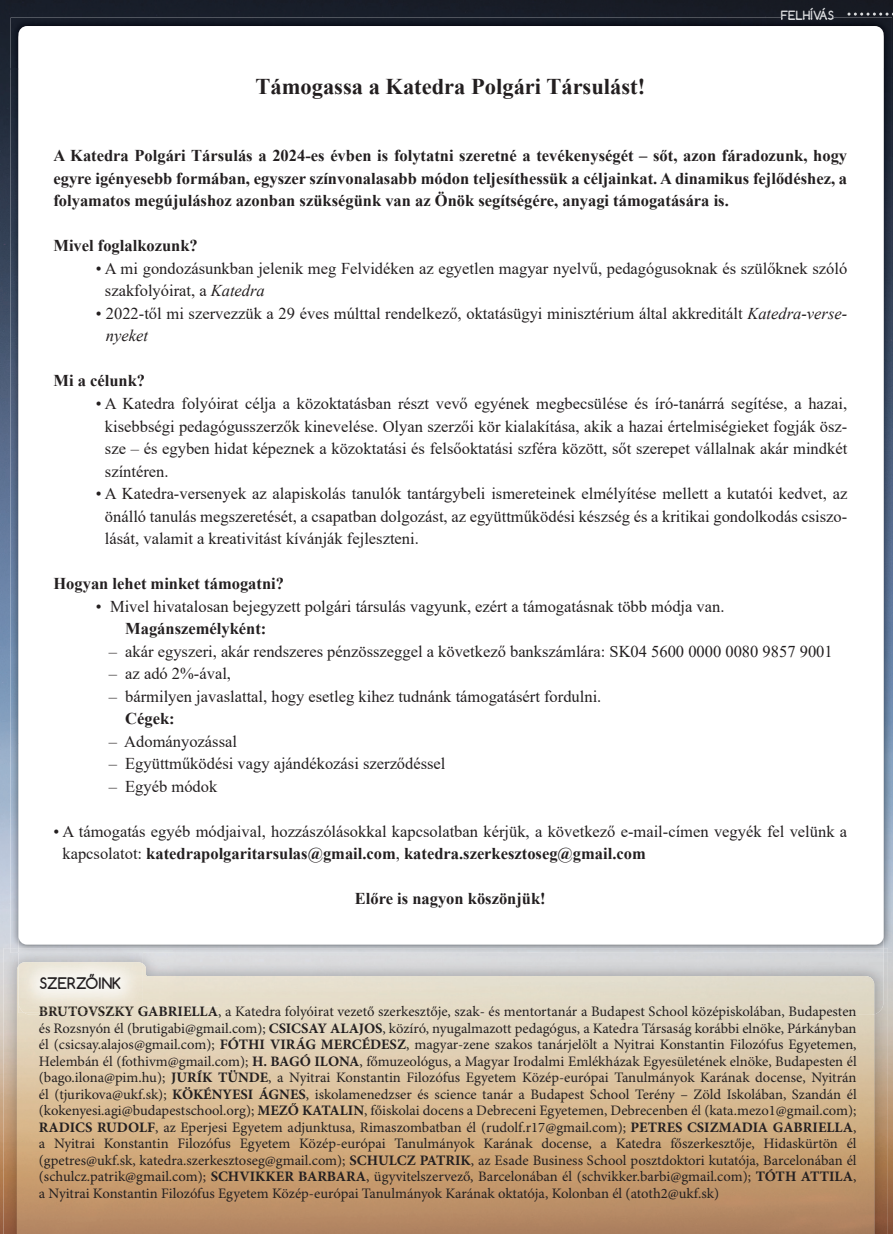
<style>
.page{position:relative;width:893px;height:1234px;background:#fff}
.page>*{position:absolute;margin:0;border:0;box-sizing:border-box;transform-origin:0 0}
.t1{font:700 22.5px "Times New Roman";color:#231f20}
.t2{font:16.5px/22.5px "Times New Roman";color:#231f20}
.t3{font:700 16.5px/22.5px "Times New Roman";color:#231f20;text-align:justify}
.t4{font:700 15px "Comfortaa";color:#231f20}
.t5{font:14.4px/16.5px "Minion Pro";letter-spacing:-.005em;color:#231f20;text-align:justify}
.t6{font:700 12px "Comfortaa";color:#dcdddf}
.s1{font-style:italic}
.s2{font-weight:700}
.s3{font-weight:700;color:#2f2a25}
.s4{font-weight:700;color:#302c26}
.s5{font-weight:700;color:#2d2924}
.s6{font-weight:700;color:#2b2824}
.s7{font-weight:700;color:#201b16}
.s8{font-weight:700;color:#1b1711}
</style>
<div class="page">
<img style="left:0;top:0;width:893px;height:1233px">
<img style="left:4px;top:947px;width:14px;height:286px">
<img style="left:874px;top:952px;width:14px;height:281px">
<img style="left:17px;top:965px;width:50px;height:268px">
<img style="left:67px;top:1014px;width:807px;height:219px">
<img style="left:24px;top:963px;width:850px;height:51px">
<img style="left:39px;top:1006px;width:179px;height:10px">
<svg style="left:847px;top:13px;width:46px;height:3px"></svg>
<img style="left:19px;top:952px;width:124px;height:9px">
<img style="left:18px;top:961px;width:125px;height:51px">
<img style="left:39px;top:1006px;width:104px;height:6px">
<img style="left:11px;top:18px;width:881px;height:51px">
<img style="left:11px;top:69px;width:7px;height:878px">
<img style="left:884px;top:69px;width:8px;height:883px">
<img style="left:11px;top:947px;width:877px;height:5px">
<img style="left:781px;top:18px;width:53px;height:2px">
<svg style="left:18px;top:952px;width:1px;height:13px"></svg>
<div style="left:18px;top:26px;width:866px;height:918px;background:#fff;border-radius:9px"></div>
<h1 class="t1" style="left:256px;top:74px;width:391px">Támogassa a Katedra Polgári Társulást!</h1>
<p class="t6" style="left:781px;top:8px;width:55px">FELHÍVÁS</p>
<p class="t3" style="left:53px;top:144px;width:795px">A Katedra Polgári Társulás a 2024-es évben is folytatni szeretné a tevékenységét – sőt, azon fáradozunk, hogy egyre igényesebb formában, egyszer színvonalasabb módon teljesíthessük a céljainkat. A dinamikus fejlődéshez, a folyamatos megújuláshoz azonban szükségünk van az Önök segítségére, anyagi támogatására is.</p>
<p class="t3" style="left:53px;top:234px;width:146px">Mivel foglalkozunk?</p>
<p class="t2" style="left:105px;top:257px;width:744px;text-indent:-9px">• A mi gondozásunkban jelenik meg Felvidéken az egyetlen magyar nyelvű, pedagógusoknak és szülőknek szóló szakfolyóirat, a <span class="s1">Katedra</span></p>
<p class="t2" style="left:106px;top:302px;width:743px;text-indent:-10px">• 2022-től mi szervezzük a 29 éves múlttal rendelkező, oktatásügyi minisztérium által akkreditált <span class="s1">Katedra-verse&shy;nyeket</span></p>
<p class="t3" style="left:53px;top:369px;width:93px">Mi a célunk?</p>
<p class="t2" style="left:105px;top:392px;width:744px;text-align:justify;text-indent:-9px">• A Katedra folyóirat célja a közoktatásban részt vevő egyének megbecsülése és író-tanárrá segítése, a hazai, kisebbségi pedagógusszerzők kinevelése. Olyan szerzői kör kialakítása, akik a hazai értelmiségieket fogják ösz&shy;sze – és egyben hidat képeznek a közoktatási és felsőoktatási szféra között, sőt szerepet vállalnak akár mindkét színtéren.</p>
<p class="t2" style="left:105px;top:482px;width:744px;text-align:justify;text-indent:-9px">• A Katedra-versenyek az alapiskolás tanulók tantárgybeli ismereteinek elmélyítése mellett a kutatói kedvet, az önálló tanulás megszeretését, a csapatban dolgozást, az együttműködési készség és a kritikai gondolkodás csiszo&shy;lását, valamit a kreativitást kívánják fejleszteni.</p>
<p class="t3" style="left:53px;top:572px;width:232px">Hogyan lehet minket támogatni?</p>
<p class="t2" style="left:96px;top:594px;width:630px">• Mivel hivatalosan bejegyzett polgári társulás vagyunk, ezért a támogatásnak több módja van.</p>
<p class="t3" style="left:125px;top:617px;width:143px">Magánszemélyként:</p>
<p class="t2" style="left:109px;top:639px;width:725px">– akár egyszeri, akár rendszeres pénzösszeggel a következő bankszámlára: SK04 5600 0000 0080 9857 9001</p>
<p class="t2" style="left:109px;top:662px;width:124px">– az adó 2%-ával,</p>
<p class="t2" style="left:109px;top:684px;width:494px">– bármilyen javaslattal, hogy esetleg kihez tudnánk támogatásért fordulni.</p>
<p class="t3" style="left:125px;top:707px;width:51px">Cégek:</p>
<p class="t2" style="left:109px;top:729px;width:130px">– Adományozással</p>
<p class="t2" style="left:109px;top:752px;width:338px">– Együttműködési vagy ajándékozási szerződéssel</p>
<p class="t2" style="left:109px;top:774px;width:110px">– Egyéb módok</p>
<p class="t2" style="left:62px;top:819px;width:786px;text-indent:-9px">• A támogatás egyéb módjaival, hozzászólásokkal kapcsolatban kérjük, a következő e-mail-címen vegyék fel velünk a kapcsolatot: <span class="s2">katedrapolgaritarsulas@gmail.com</span>, <span class="s2">katedra.szerkesztoseg@gmail.com</span></p>
<p class="t3" style="left:355px;top:887px;width:192px">Előre is nagyon köszönjük!</p>
<p class="t4" style="left:40px;top:973px;width:83px">SZERZŐINK</p>
<p class="t5" style="left:39px;top:1004px;width:819px"><span class="s3">BR</span><span class="s4">UT</span><span class="s3">OV</span><span class="s5">SZ</span><span class="s6">K</span><span class="s7">Y</span> <span class="s8">G</span><span class="s2">ABRIELLA</span>, a Katedra folyóirat vezető szerkesztője, szak- és mentortanár a Budapest School középiskolában, Budapesten és Rozsnyón él (brutigabi@gmail.com); <span class="s2">CSICSAY ALAJOS</span>, közíró, nyugalmazott pedagógus, a Katedra Társaság korábbi elnöke, Párkányban él (csicsay.alajos@gmail.com); <span class="s2">FÓTHI VIRÁG MERCÉDESZ</span>, magyar-zene szakos tanárjelölt a Nyitrai Konstantin Filozófus Egyetemen, Helembán él (fothivm@gmail.com); <span class="s2">H. BAGÓ ILONA</span>, főmuzeológus, a Magyar Irodalmi Emlékházak Egyesületének elnöke, Budapesten él (bago.ilona@pim.hu); <span class="s2">JURÍK TÜNDE</span>, a Nyitrai Konstantin Filozófus Egyetem Közép-európai Tanulmányok Karának docense, Nyitrán él (tjurikova@ukf.sk); <span class="s2">KÖKÉNYESI ÁGNES</span>, iskolamenedzser és science tanár a Budapest School Terény – Zöld Iskolában, Szandán él (kokenyesi.agi@budapestschool.org); <span class="s2">MEZŐ KATALIN</span>, főiskolai docens a Debreceni Egyetemen, Debrecenben él (kata.mezo1@gmail.com); <span class="s2">RADICS RUDOLF</span>, az Eperjesi Egyetem adjunktusa, Rimaszombatban él (rudolf.r17@gmail.com); <span class="s2">PETRES CSIZMADIA GABRIELLA</span>, a Nyitrai Konstantin Filozófus Egyetem Közép-európai Tanulmányok Karának docense, a Katedra főszerkesztője, Hidaskürtön él (gpetres@ukf.sk, katedra.szerkesztoseg@gmail.com); <span class="s2">SCHULCZ PATRIK</span>, az Esade Business School posztdoktori kutatója, Barcelonában él (schulcz.patrik@gmail.com); <span class="s2">SCHVIKKER BARBARA</span>, ügyvitelszervező, Barcelonában él (schvikker.barbi@gmail.com); <span class="s2">TÓTH ATTILA</span>, a Nyitrai Konstantin Filozófus Egyetem Közép-európai Tanulmányok Karának oktatója, Kolonban él (atoth2@ukf.sk)</p>
</div>
